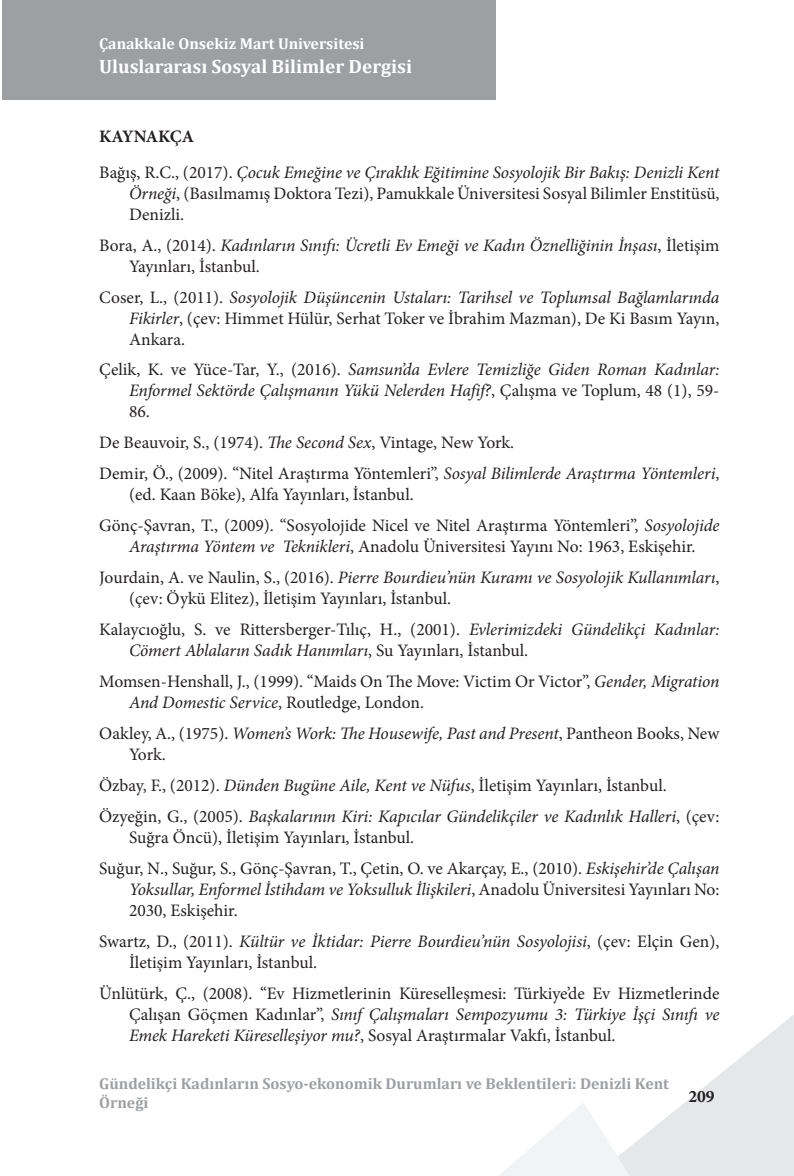
<style>
.page{position:relative;width:794px;height:1176px;background:#fff}
.page>*{position:absolute;margin:0;border:0;box-sizing:border-box;transform-origin:0 0}
.t1{font:700 19.25px "Cambria";color:#fff}
.t2{font:17.5px/21px "Minion Pro";color:#231f20}
.t3{font:italic 17.5px/21px "Minion Pro";letter-spacing:-.01em;color:#231f20}
.t4{font:700 17.5px "Minion Pro";color:#231f20}
.t5{font:700 15.75px/18.9px "Cambria";color:#9d9fa2}
.t6{font:700 15.75px "Cambria";color:#fff}
.s1{font-weight:700;font-style:normal}
.s2{font-style:normal}
.s3{font-style:italic}
</style>
<div class="page">
<svg style="left:639px;top:1015px;width:155px;height:161px;fill:#e6e7e9"></svg>
<svg style="left:499px;top:1103px;width:140px;height:73px"></svg>
<div style="left:2px;top:0;width:494px;height:99px;background:#9d9fa2"></div>
<p class="t6" style="left:99px;top:33px;width:267px">Çanakkale Onsekiz Mart Universitesi</p>
<p class="t1" style="left:99px;top:52px;width:314px">Uluslararası Sosyal Bilimler Dergisi</p>
<p class="t3" style="left:99px;top:118px;width:622px;line-height:35.9px"><span class="s1">KAYNAKÇA<br></span><span class="s2">Bağış, R.C., (2017).</span> Çocuk Emeğine ve Çıraklık Eğitimine Sosyolojik Bir Bakış: Denizli Kent</p>
<p class="t2" style="left:129px;top:183px;width:592px"><span class="s3">Örneği</span>, (Basılmamış Doktora Tezi), Pamukkale Üniversitesi Sosyal Bilimler Enstitüsü,<br>Denizli.</p>
<p class="t3" style="left:129px;top:234px;width:592px;text-indent:-30px"><span class="s2">Bora, A., (2014).</span> Kadınların Sınıfı: Ücretli Ev Emeği ve Kadın Öznelliğinin İnşası<span class="s2">, İletişim<br>Yayınları, İstanbul.</span></p>
<p class="t2" style="left:129px;top:286px;width:592px;text-align:justify;text-indent:-30px">Coser, L., (2011). <span class="s3">Sosyolojik Düşüncenin Ustaları: Tarihsel ve Toplumsal Bağlamlarında Fikirler</span>, (çev: Himmet Hülür, Serhat Toker ve İbrahim Mazman), De Ki Basım Yayın, Ankara.</p>
<p class="t3" style="left:129px;top:359px;width:592px;text-align:justify;text-indent:-30px"><span class="s2">Çelik, K. ve Yüce-Tar, Y., (2016).</span> Samsun’da Evlere Temizliğe Giden Roman Kadınlar:<br>Enformel Sektörde Çalışmanın Yükü Nelerden Hafif?<span class="s2">, Çalışma ve Toplum, 48 (1), 59- 86.</span></p>
<p class="t2" style="left:99px;top:427px;width:622px;line-height:31px">De Beauvoir, S., (1974). <span class="s3">The Second Sex</span>, Vintage, New York.<br>Demir, Ö., (2009). “Nitel Araştırma Yöntemleri”, <span class="s3">Sosyal Bilimlerde Araştırma Yöntemleri</span>,</p>
<p class="t2" style="left:99px;top:479px;width:622px;line-height:31px;text-indent:30px">(ed. Kaan Böke), Alfa Yayınları, İstanbul.<br>Gönç-Şavran, T., (2009). “Sosyolojide Nicel ve Nitel Araştırma Yöntemleri”, <span class="s3">Sosyolojide</span></p>
<p class="t3" style="left:99px;top:531px;width:622px;line-height:31px;text-align:center">Araştırma Yöntem ve Teknikleri<span class="s2">, Anadolu Üniversitesi Yayını No: 1963, Eskişehir.<br>Jourdain, A. ve Naulin, S., (2016).</span> Pierre Bourdieu’nün Kuramı ve Sosyolojik Kullanımları<span class="s2">,</span></p>
<p class="t2" style="left:99px;top:583px;width:622px;line-height:31px;text-indent:30px">(çev: Öykü Elitez), İletişim Yayınları, İstanbul.<br>Kalaycıoğlu, S. ve Rittersberger-Tılıç, H., (2001). <span class="s3">Evlerimizdeki Gündelikçi Kadınlar:</span></p>
<p class="t2" style="left:99px;top:635px;width:622px;line-height:31px;text-indent:30px"><span class="s3">Cömert Ablaların Sadık Hanımları</span>, Su Yayınları, İstanbul.<br>Momsen-Henshall, J., (1999). “Maids On The Move: Victim Or Victor”, <span class="s3">Gender, Migration</span></p>
<p class="t3" style="left:99px;top:687px;width:622px;line-height:31px;text-indent:30px">And Domestic Service<span class="s2">, Routledge, London.<br>Oakley, A., (1975).</span> Women’s Work: The Housewife, Past and Present<span class="s2">, Pantheon Books, New</span></p>
<p class="t3" style="left:99px;top:739px;width:622px;line-height:31px;text-indent:30px"><span class="s2">York.<br>Özbay, F., (2012).</span> Dünden Bugüne Aile, Kent ve Nüfus<span class="s2">, İletişim Yayınları, İstanbul.<br>Özyeğin, G., (2005).</span> Başkalarının Kiri: Kapıcılar Gündelikçiler ve Kadınlık Halleri<span class="s2">, (çev:</span></p>
<p class="t2" style="left:99px;top:822px;width:622px;line-height:31px;text-indent:30px">Suğra Öncü), İletişim Yayınları, İstanbul.<br>Suğur, N., Suğur, S., Gönç-Şavran, T., Çetin, O. ve Akarçay, E., (2010). <span class="s3">Eskişehir’de Çalışan</span></p>
<p class="t3" style="left:129px;top:878px;width:592px">Yoksullar, Enformel İstihdam ve Yoksulluk İlişkileri<span class="s2">, Anadolu Üniversitesi Yayınları No:<br>2030, Eskişehir.</span></p>
<p class="t2" style="left:129px;top:930px;width:592px;text-indent:-30px">Swartz, D., (2011). <span class="s3">Kültür ve İktidar: Pierre Bourdieu’nün Sosyolojisi</span>, (çev: Elçin Gen),<br>İletişim Yayınları, İstanbul.</p>
<p class="t2" style="left:129px;top:982px;width:592px;text-align:justify;text-indent:-30px">Ünlütürk, Ç., (2008). “Ev Hizmetlerinin Küreselleşmesi: Türkiye’de Ev Hizmetlerinde Çalışan Göçmen Kadınlar”, <span class="s3">Sınıf Çalışmaları Sempozyumu 3: Türkiye İşçi Sınıfı ve Emek Hareketi Küreselleşiyor mu?</span>, Sosyal Araştırmalar Vakfı, İstanbul.</p>
<p class="t5" style="left:99px;top:1073px;width:571px">Gündelikçi Kadınların Sosyo-ekonomik Durumları ve Beklentileri: Denizli Kent<br>Örneği</p>
<p class="t4" style="left:688px;top:1084px;width:28px">209</p>
</div>
